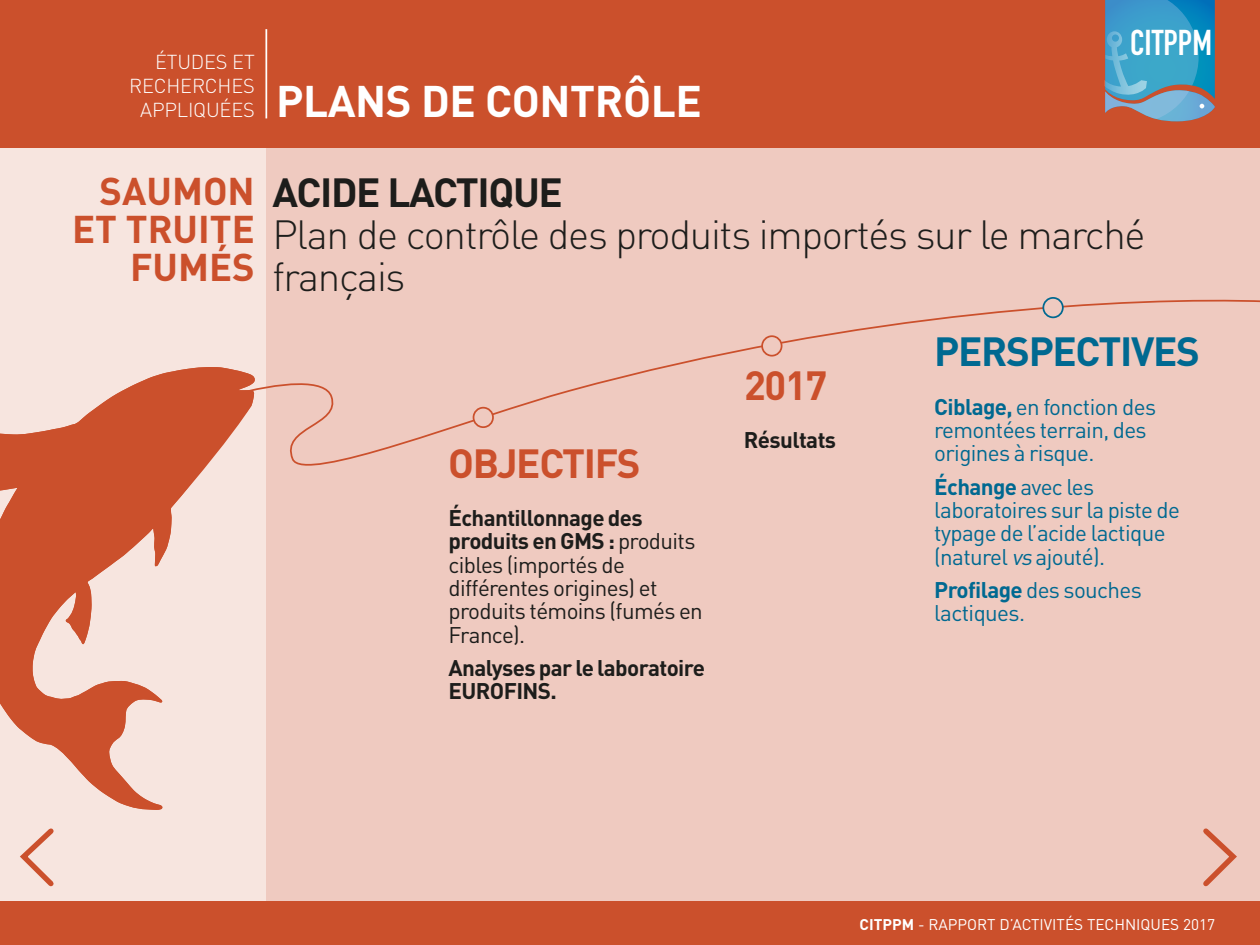
<style>
.page{position:relative;width:1260px;height:945px;background:#fff}
.page>*{position:absolute;margin:0;border:0;box-sizing:border-box;transform-origin:0 0}
.t1{font:700 43.75px "DIN";letter-spacing:-.01em;color:#fff}
.t2{font:300 40.25px/42px "DIN";letter-spacing:-.035em;color:#1d1d1b}
.t3{font:700 40.25px "DIN";letter-spacing:-.035em;color:#cb502c}
.t4{font:700 40.25px "DIN";letter-spacing:-.035em;color:#006991}
.t5{font:700 38.15px/37.8px "DIN";color:#cb502c;text-align:right}
.t6{font:35.35px "DIN Engschrift";color:#fff}
.t7{font:22.4px/23.3px "DIN";letter-spacing:-.03em;color:#006991}
.t8{font:22.4px/23.3px "DIN";letter-spacing:-.03em;color:#1d1d1b}
.t9{font:700 22.4px/23.3px "DIN";letter-spacing:-.025em;color:#1d1d1b}
.t10{font:300 19.95px/24px "DIN";letter-spacing:-.01em;color:#fff;text-align:right}
.t11{font:15.4px "DIN";color:#fff}
.s1{font-weight:700;font-size:38.15px;color:#cb502c}
.s2{font-weight:700}
.s3{font-style:italic}
</style>
<div class="page">
<div style="left:0;top:148px;width:1260px;height:797px;background:#efcac0"></div>
<div style="left:0;top:148px;width:265px;height:775px;background:#f7e5df"></div>
<div style="left:0;top:0;width:1260px;height:148px;background:#cb502c"></div>
<div style="left:0;top:901px;width:1260px;height:44px;background:#cb502c"></div>
<svg style="left:1105px;top:0;width:110px;height:122px;background:#4d99bc"></svg>
<hr style="left:265px;top:29px;width:2px;height:89px;background:#fff">
<svg style="left:0;top:367px;width:224px;height:443px"></svg>
<svg style="left:224px;top:297px;width:1036px;height:190px"></svg>
<div style="left:474px;top:408px;width:19px;height:19px;background:#efcac0;border-radius:50%"></div>
<div style="left:473px;top:407px;width:21px;height:21px;border:2px solid #cb502c;border-radius:50%"></div>
<div style="left:762px;top:336px;width:20px;height:20px;background:#efcac0;border-radius:50%"></div>
<div style="left:761px;top:335px;width:21px;height:22px;border:2px solid #cb502c;border-radius:50%"></div>
<div style="left:1043px;top:298px;width:20px;height:19px;background:#efcac0;border-radius:50%"></div>
<div style="left:1042px;top:297px;width:22px;height:21px;border:2px solid #006991;border-radius:50%"></div>
<svg style="left:1203px;top:828px;width:34px;height:59px"></svg>
<svg style="left:20px;top:828px;width:34px;height:59px"></svg>
<p class="t10" style="left:129px;top:50px;width:127px">ÉTUDES ET<br>RECHERCHES<br>APPLIQUÉES</p>
<h1 class="t1" style="left:276px;top:73px;width:427px">PLANS DE CONTRÔLE</h1>
<h3 class="t6" style="left:1130px;top:22px;width:83px">CITPPM</h3>
<h2 class="t2" style="left:273px;top:171px;width:875px;text-indent:-173px"><span class="s1">SAUMON</span> <span class="s2">ACIDE LACTIQUE<br></span>Plan de contrôle des produits importés sur le marché français</h2>
<h3 class="t5" style="left:72px;top:209px;width:184px">ET TRUITE<br>FUMÉS</h3>
<h2 class="t3" style="left:448px;top:437px;width:194px">OBJECTIFS</h2>
<p class="t8" style="left:449px;top:506px;width:256px"><span class="s2">Échantillonnage des produits en GMS :</span> produits cibles (importés de différentes origines) et produits témoins (fumés en<br>France).</p>
<p class="t9" style="left:449px;top:655px;width:258px">Analyses par le laboratoire<br>EUROFINS.</p>
<h2 class="t3" style="left:744px;top:359px;width:85px">2017</h2>
<p class="t9" style="left:744px;top:427px;width:94px">Résultats</p>
<h2 class="t4" style="left:934px;top:325px;width:267px">PERSPECTIVES</h2>
<p class="t7" style="left:934px;top:394px;width:223px"><span class="s2">Ciblage,</span> en fonction des remontées terrain, des origines à risque.</p>
<p class="t7" style="left:934px;top:474px;width:247px"><span class="s2">Échange</span> avec les laboratoires sur la piste de typage de l’acide lactique (naturel <span class="s3">vs</span> ajouté).</p>
<p class="t7" style="left:934px;top:578px;width:209px"><span class="s2">Profilage</span> des souches lactiques.</p>
<p class="t11" style="left:860px;top:914px;width:357px"><span class="s2">CITPPM</span> - RAPPORT D’ACTIVITÉS TECHNIQUES 2017</p>
</div>
